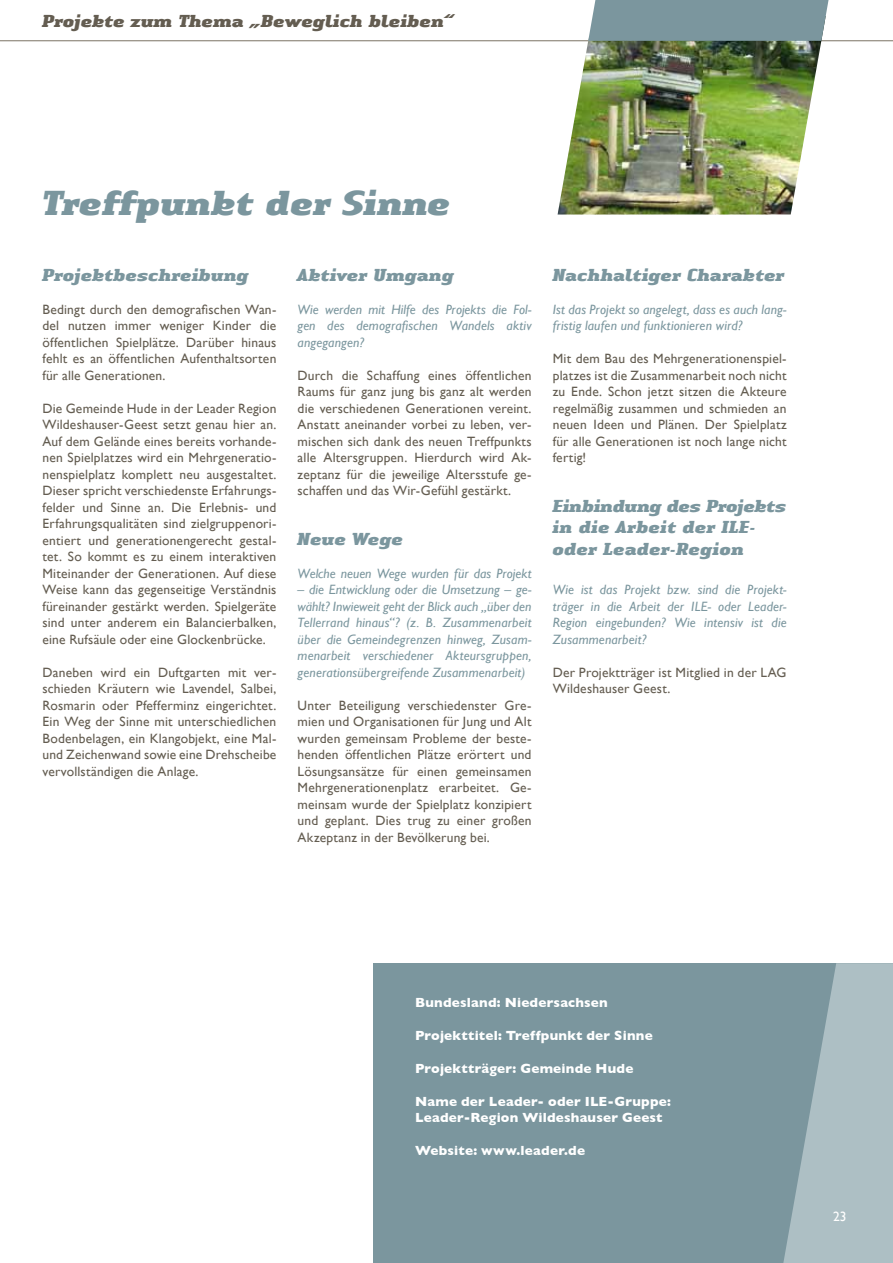
<style>
.page{position:relative;width:893px;height:1263px;background:#fff}
.page>*{position:absolute;margin:0;border:0;box-sizing:border-box;transform-origin:0 0}
.t1{font:italic 900 36px "Authentic Serif Com";color:#7b969e}
.t2{font:italic 900 18px/21.6px "Authentic Serif Com";color:#7b969e}
.t3{font:italic 900 18px "Authentic Serif Com";color:#645d51}
.t4{font:13.5px/16.5px "Gill Sans";letter-spacing:.015em;color:#645d51;text-align:justify}
.t5{font:italic 13.5px/16.5px "Gill Sans";letter-spacing:.01em;color:#7b969e;text-align:justify}
.t6{font:700 13.5px/16.5px "Gill Sans";letter-spacing:.015em;color:#fff}
.t7{font:13.5px "Gill Sans";color:#fff}
</style>
<div class="page">
<hr style="left:0;top:40px;width:893px;height:1px;background:#7b7264">
<img style="left:558px;top:40px;width:268px;height:175px">
<div style="left:588px;top:0;width:240px;height:41px;background:#7b969e"></div>
<div style="left:373px;top:963px;width:520px;height:300px;background:#7b969e"></div>
<svg style="left:783px;top:963px;width:110px;height:300px"></svg>
<h2 class="t3" style="left:43px;top:9px;width:413px">Projekte zum Thema „Beweglich bleiben“</h2>
<h1 class="t1" style="left:43px;top:180px;width:410px">Treffpunkt der Sinne</h1>
<h2 class="t2" style="left:43px;top:263px;width:208px">Projektbeschreibung</h2>
<p class="t4" style="left:43px;top:301px;width:235px">Bedingt durch den demografischen Wan&shy;del nutzen immer weniger Kinder die öffentlichen Spielplätze. Darüber hinaus fehlt es an öffentlichen Aufenthaltsorten für alle Generationen.</p>
<p class="t4" style="left:43px;top:400px;width:235px">Die Gemeinde Hude in der Leader Region Wildeshauser-Geest setzt genau hier an.<br>Auf dem Gelände eines bereits vorhande&shy;nen Spielplatzes wird ein Mehrgeneratio&shy;nenspielplatz komplett neu ausgestaltet.<br>Dieser spricht verschiedenste Erfahrungs&shy;felder und Sinne an. Die Erlebnis- und Erfahrungsqualitäten sind zielgruppenori&shy;entiert und generationengerecht gestal&shy;tet. So kommt es zu einem interaktiven Miteinander der Generationen. Auf diese Weise kann das gegenseitige Verständnis füreinander gestärkt werden. Spielgeräte sind unter anderem ein Balancierbalken, eine Rufsäule oder eine Glockenbrücke.</p>
<p class="t4" style="left:43px;top:664px;width:235px">Daneben wird ein Duftgarten mit ver&shy;schieden Kräutern wie Lavendel, Salbei, Rosmarin oder Pfefferminz eingerichtet.<br>Ein Weg der Sinne mit unterschiedlichen Bodenbelagen, ein Klangobjekt, eine Mal&shy;und Zeichenwand sowie eine Drehscheibe vervollständigen die Anlage.</p>
<h2 class="t2" style="left:298px;top:263px;width:158px">Aktiver Umgang</h2>
<p class="t5" style="left:298px;top:301px;width:235px">Wie werden mit Hilfe des Projekts die Fol&shy;gen des demografischen Wandels aktiv angegangen?</p>
<p class="t4" style="left:298px;top:367px;width:235px">Durch die Schaffung eines öffentlichen Raums für ganz jung bis ganz alt werden die verschiedenen Generationen vereint.<br>Anstatt aneinander vorbei zu leben, ver&shy;mischen sich dank des neuen Treffpunkts alle Altersgruppen. Hierdurch wird Ak&shy;zeptanz für die jeweilige Altersstufe ge&shy;schaffen und das Wir-Gefühl gestärkt.</p>
<h2 class="t2" style="left:298px;top:528px;width:107px">Neue Wege</h2>
<p class="t5" style="left:298px;top:565px;width:235px">Welche neuen Wege wurden für das Projekt</p>
<p class="t5" style="left:298px;top:581px;width:235px">– die Entwicklung oder die Umsetzung – ge&shy;wählt? Inwieweit geht der Blick auch „über den Tellerrand hinaus“? (z. B. Zusammenarbeit über die Gemeindegrenzen hinweg, Zusam&shy;menarbeit verschiedener Akteursgruppen, generationsübergreifende Zusammenarbeit)</p>
<p class="t4" style="left:298px;top:697px;width:235px">Unter Beteiligung verschiedenster Gre&shy;mien und Organisationen für Jung und Alt wurden gemeinsam Probleme der beste&shy;henden öffentlichen Plätze erörtert und Lösungsansätze für einen gemeinsamen Mehrgenerationenplatz erarbeitet. Ge&shy;meinsam wurde der Spielplatz konzipiert und geplant. Dies trug zu einer großen Akzeptanz in der Bevölkerung bei.</p>
<h2 class="t2" style="left:553px;top:263px;width:233px">Nachhaltiger Charakter</h2>
<p class="t5" style="left:553px;top:301px;width:235px">Ist das Projekt so angelegt, dass es auch lang&shy;fristig laufen und funktionieren wird?</p>
<p class="t4" style="left:553px;top:350px;width:235px">Mit dem Bau des Mehrgenerationenspiel&shy;platzes ist die Zusammenarbeit noch nicht zu Ende. Schon jetzt sitzen die Akteure regelmäßig zusammen und schmieden an neuen Ideen und Plänen. Der Spielplatz für alle Generationen ist noch lange nicht fertig!</p>
<h2 class="t2" style="left:553px;top:495px;width:235px">Einbindung des Projekts in die Arbeit der ILE&shy;oder Leader-Region</h2>
<p class="t5" style="left:553px;top:581px;width:235px">Wie ist das Projekt bzw. sind die Projekt&shy;träger in die Arbeit der ILE- oder Leader-Region eingebunden? Wie intensiv ist die Zusammenarbeit?</p>
<p class="t4" style="left:553px;top:664px;width:235px">Der Projektträger ist Mitglied in der LAG<br>Wildeshauser Geest.</p>
<p class="t6" style="left:415px;top:994px;width:194px">Bundesland: Niedersachsen</p>
<p class="t6" style="left:415px;top:1027px;width:239px">Projekttitel: Treffpunkt der Sinne</p>
<p class="t6" style="left:415px;top:1060px;width:220px">Projektträger: Gemeinde Hude</p>
<p class="t6" style="left:415px;top:1093px;width:257px">Name der Leader- oder ILE-Gruppe:<br>Leader-Region Wildeshauser Geest</p>
<p class="t6" style="left:415px;top:1142px;width:172px">Website: www.leader.de</p>
<p class="t7" style="left:833px;top:1209px;width:15px">23</p>
</div>
